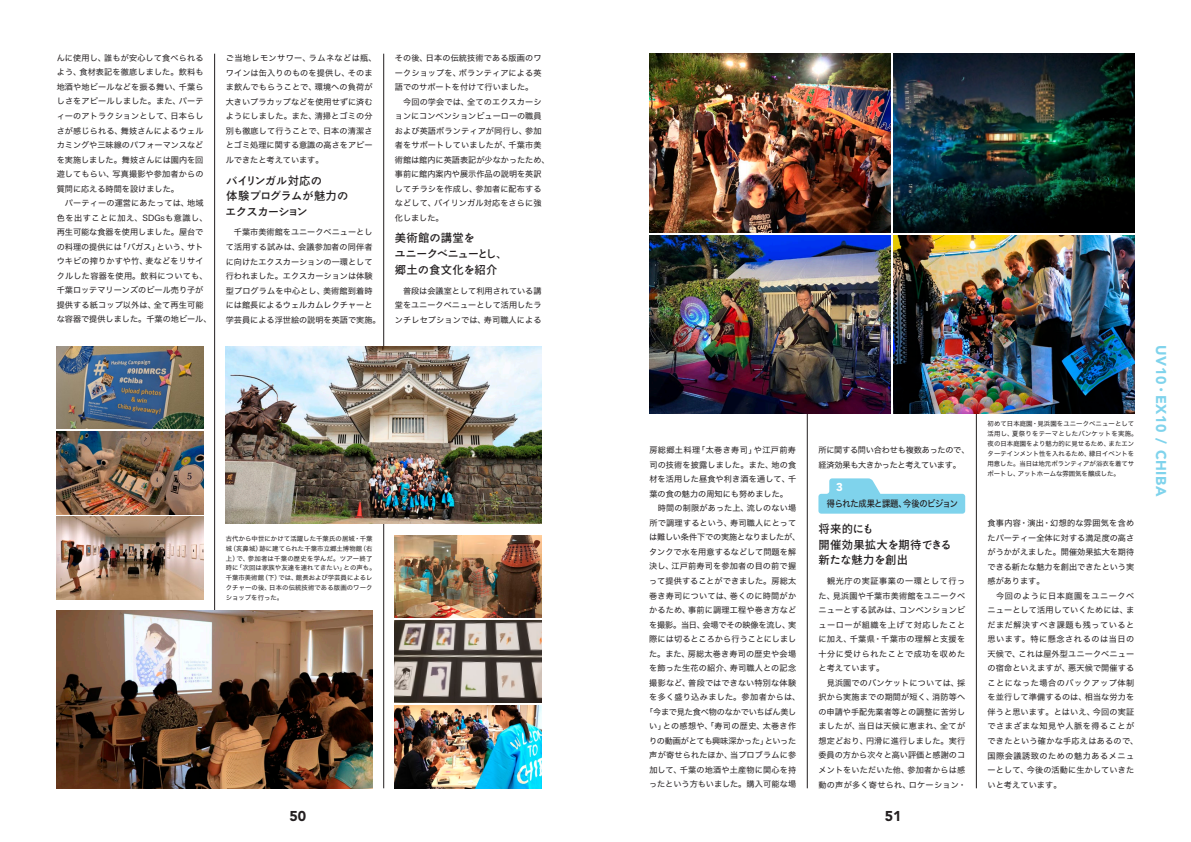
<style>
.page{position:relative;width:1191px;height:842px;background:#fff}
.page>*{position:absolute;margin:0;border:0;box-sizing:border-box;transform-origin:0 0}
.t1{font:900 14.2px "Avenir LT Pro";letter-spacing:.05em;color:#7fd3ec}
.t2{font:900 14.2px "Avenir LT Pro";color:#231f20}
.t3{font:14.2px "Shippori Gochic B2 OTF Bold";color:#7fd3ec}
.t4{font:11.3px/15.6px "Shippori Gochic B2 OTF Bold";letter-spacing:-.015em;color:#231f20}
.t5{font:11.3px/15.6px "Shippori Gochic B2 OTF Bold";letter-spacing:.005em;color:#231f20}
.t6{font:900 11.3px "Avenir LT Pro";color:#fff}
.t7{font:9.2px "Hira Kaku Pro N W5";letter-spacing:-.06em;color:#231f20;scale:.9 1}
.t8{font:8.1px/14.5px "Hira Kaku Pro N W4";letter-spacing:.015em;color:#231f20}
.t9{font:8.1px/14.5px "Hira Kaku Pro N W4";letter-spacing:-.03em;color:#231f20}
.t10{font:8.1px "Hira Kaku Pro N W4";letter-spacing:-.025em;color:#231f20}
.t11{font:8.1px "Hira Kaku Pro N W4";letter-spacing:-.02em;color:#231f20}
.t12{font:8.1px "Hira Kaku Pro N W4";letter-spacing:.035em;color:#231f20}
.t13{font:8.1px "Hira Kaku Pro N W4";letter-spacing:.045em;color:#231f20}
.t14{font:8.1px "Hira Kaku Pro N W4";letter-spacing:.04em;color:#231f20}
.t15{font:6.4px/9.9px "Hira Kaku Pro N W4";letter-spacing:.01em;color:#231f20}
.s1{font-family:"Shippori Gothic B2 OTF Bold"}
</style>
<div class="page">
<hr style="left:383px;top:54px;width:1px;height:734px;background:#231f20">
<hr style="left:976px;top:386px;width:1px;height:402px;background:#231f20">
<hr style="left:214px;top:54px;width:1px;height:734px;background:#231f20">
<hr style="left:807px;top:386px;width:1px;height:402px;background:#231f20">
<img style="left:57px;top:611px;width:315px;height:177px">
<img style="left:57px;top:431px;width:146px;height:83px">
<img style="left:57px;top:517px;width:146px;height:82px">
<img style="left:57px;top:346px;width:146px;height:83px">
<img style="left:395px;top:620px;width:146px;height:83px">
<img style="left:395px;top:706px;width:146px;height:82px">
<img style="left:395px;top:535px;width:146px;height:82px">
<img style="left:226px;top:346px;width:315px;height:178px">
<img style="left:649px;top:54px;width:241px;height:178px">
<img style="left:649px;top:235px;width:241px;height:179px">
<img style="left:893px;top:54px;width:241px;height:178px">
<img style="left:893px;top:235px;width:241px;height:179px">
<svg style="left:818px;top:478px;width:147px;height:36px"></svg>
<p class="t8" style="left:57px;top:50px;width:156px">んに使用し、誰もが安心して食べられるよう、食材表記を徹底しました。飲料も地酒や地ビールなどを振る舞い、千葉らしさをアピールしました。また、パーティーのアトラクションとして、日本らしさが感じられる、舞妓さんによるウェルカミングや三味線のパフォーマンスなどを実施しました。舞妓さんには園内を回遊してもらい、写真撮影や参加者からの質問に応える時間を設けました。<br>　パーティーの運営にあたっては、地域色を出すことに加え、SDGsも意識し、再生可能な食器を使用しました。屋台での料理の提供には「バガス」という、サトウキビの搾りかすや竹、麦などをリサイクルした容器を使用。飲料についても、千葉ロッテマリーンズのビール売り子が提供する紙コップ以外は、全て再生可能な容器で提供しました。千葉の地ビール、</p>
<p class="t8" style="left:226px;top:50px;width:152px">ご当地レモンサワー、ラムネなどは瓶、ワインは缶入りのものを提供し、そのまま飲んでもらうことで、環境への負荷が大きいプラカップなどを使用せずに済むようにしました。また、清掃とゴミの分別も徹底して行うことで、日本の清潔さとゴミ処理に関する意識の高さをアピールできたと考えています。</p>
<h2 class="t4" style="left:225px;top:173px;width:125px">バイリンガル対応の<br>体験プログラムが魅力のエクスカーション</h2>
<p class="t8" style="left:226px;top:225px;width:156px">　千葉市美術館をユニークベニューとして活用する試みは、会議参加者の同伴者に向けたエクスカーションの一環として行われました。エクスカーションは体験型プログラムを中心とし、美術館到着時には館長によるウェルカムレクチャーと学芸員による浮世絵の説明を英語で実施。</p>
<p class="t8" style="left:395px;top:50px;width:156px">その後、日本の伝統技術である版画のワークショップを、ボランティアによる英語でのサポートを付けて行いました。<br>　今回の学会では、全てのエクスカーションにコンベンションビューローの職員および英語ボランティアが同行し、参加者をサポートしていましたが、千葉市美術館は館内に英語表記が少なかったため、事前に館内案内や展示作品の説明を英訳してチラシを作成し、参加者に配布するなどして、バイリンガル対応をさらに強化しました。</p>
<h2 class="t4" style="left:394px;top:231px;width:114px">美術館の講堂を<br>ユニークベニュー<span class="s1">とし</span>、郷土の食文化を紹介</h2>
<p class="t8" style="left:395px;top:283px;width:148px;text-align:justify">　普段は会議室として利用されている講堂をユニークベニューとして活用したランチレセプションでは、寿司職人による</p>
<p class="t15" style="left:226px;top:533px;width:151px">古代から中世にかけて活躍した千葉氏の居城・千葉城（亥鼻城）跡に建てられた千葉市立郷土博物館（右上）で、参加者は千葉の歴史を学んだ。ツアー終了時に「次回は家族や友達を連れてきたい」との声も。千葉市美術館（下）では、館長および学芸員によるレクチャーの後、日本の伝統技術である版画のワークショップを行った。</p>
<p class="t13" style="left:649px;top:443px;width:148px">房総郷土料理「太巻き寿司」や江戸前寿</p>
<p class="t8" style="left:649px;top:457px;width:148px">司の技術を披露しました。また、地の食</p>
<p class="t8" style="left:649px;top:471px;width:148px">材を活用した昼食や利き酒を通して、千</p>
<p class="t8" style="left:649px;top:486px;width:140px">葉の食の魅力の周知にも努めました。</p>
<p class="t8" style="left:649px;top:500px;width:148px">　時間の制限があった上、流しのない場</p>
<p class="t8" style="left:649px;top:515px;width:148px">所で調理するという、寿司職人にとって</p>
<p class="t11" style="left:649px;top:530px;width:153px">は難しい条件下での実施となりましたが、</p>
<p class="t8" style="left:649px;top:544px;width:148px">タンクで水を用意するなどして問題を解</p>
<p class="t8" style="left:649px;top:559px;width:148px">決し、江戸前寿司を参加者の目の前で握</p>
<p class="t8" style="left:649px;top:573px;width:148px">って提供することができました。房総太</p>
<p class="t8" style="left:649px;top:588px;width:148px">巻き寿司については、巻くのに時間がか</p>
<p class="t8" style="left:649px;top:602px;width:148px">かるため、事前に調理工程や巻き方など</p>
<p class="t10" style="left:649px;top:617px;width:148px">を撮影。当日、会場でその映像を流し、実</p>
<p class="t8" style="left:649px;top:631px;width:148px">際には切るところから行うことにしまし</p>
<p class="t8" style="left:649px;top:646px;width:148px">た。また、房総太巻き寿司の歴史や会場</p>
<p class="t8" style="left:649px;top:660px;width:148px">を飾った生花の紹介、寿司職人との記念</p>
<p class="t8" style="left:649px;top:675px;width:148px">撮影など、普段ではできない特別な体験</p>
<p class="t14" style="left:649px;top:690px;width:153px">を多く盛り込みました。参加者からは、</p>
<p class="t10" style="left:645px;top:704px;width:153px">「今まで見た食べ物のなかでいちばん美し</p>
<p class="t12" style="left:649px;top:719px;width:148px">い」との感想や、「寿司の歴史、太巻き作</p>
<p class="t9" style="left:649px;top:733px;width:149px">りの動画がとても興味深かった」といった</p>
<p class="t8" style="left:649px;top:747px;width:148px">声が寄せられたほか、当プロブラムに参</p>
<p class="t8" style="left:649px;top:762px;width:148px">加して、千葉の地酒や土産物に関心を持</p>
<p class="t8" style="left:649px;top:777px;width:148px">ったという方もいました。購入可能な場</p>
<p class="t9" style="left:818px;top:442px;width:153px">所に関する問い合わせも複数あったので、経済効果も大きかったと考えています。</p>
<h2 class="t6" style="left:836px;top:481px;width:8px">3</h2>
<h2 class="t5" style="left:818px;top:522px;width:135px">将来的にも<br>開催効果拡大を期待できる新たな魅力を創出</h2>
<p class="t7" style="left:827px;top:495px;width:147px">得られた成果と課題、今後のビジョン</p>
<p class="t8" style="left:818px;top:573px;width:149px">　観光庁の実証事業の一環として行った、見浜園や千葉市美術館をユニークベニューとする試みは、コンベンションビューローが組織を上げて対応したことに加え、千葉県・千葉市の理解と支援を十分に受けられたことで成功を収めたと考えています。<br>　見浜園でのバンケットについては、採択から実施までの期間が短く、消防等への申請や手配先業者等との調整に苦労しましたが、当日は天候に恵まれ、全てが想定どおり、円滑に進行しました。実行委員の方から次々と高い評価と感謝のコメントをいただいた他、参加者からは感動の声が多く寄せられ、ロケーション・</p>
<h1 class="t2" style="left:289px;top:807px;width:18px">50</h1>
<h1 class="t2" style="left:885px;top:807px;width:18px">51</h1>
<p class="t15" style="left:987px;top:418px;width:151px">初めて日本庭園・見浜園をユニークベニューとして活用し、夏祭りをテーマとしたバンケットを実施。夜の日本庭園をより魅力的に見せるため、またエンターテインメント性を入れるため、縁日イベントを用意した。当日は地元ボランティアが浴衣を着てサポートし、アットホームな雰囲気を醸成した。</p>
<p class="t8" style="left:987px;top:515px;width:152px">食事内容・演出・幻想的な雰囲気を含めたパーティー全体に対する満足度の高さがうかがえました。開催効果拡大を期待できる新たな魅力を創出できたという実感があります。<br>　今回のように日本庭園をユニークベニューとして活用していくためには、まだまだ解決すべき課題も残っていると思います。特に懸念されるのは当日の天候で、これは屋外型ユニークベニューの宿命といえますが、悪天候で開催することになった場合のバックアップ体制を並行して準備するのは、相当な労力を伴うと思います。とはいえ、今回の実証でさまざまな知見や人脈を得ることができたという確かな手応えはあるので、国際会議誘致のための魅力あるメニューとして、今後の活動に生かしていきたいと考えています。</p>
<h1 class="t1" style="left:1169px;top:345px;width:41px;rotate:90deg">UV10</h1>
<h1 class="t3" style="left:1154px;top:381px;width:10px">・</h1>
<h1 class="t1" style="left:1169px;top:394px;width:104px;rotate:90deg">EX10 / CHIBA</h1>
</div>
